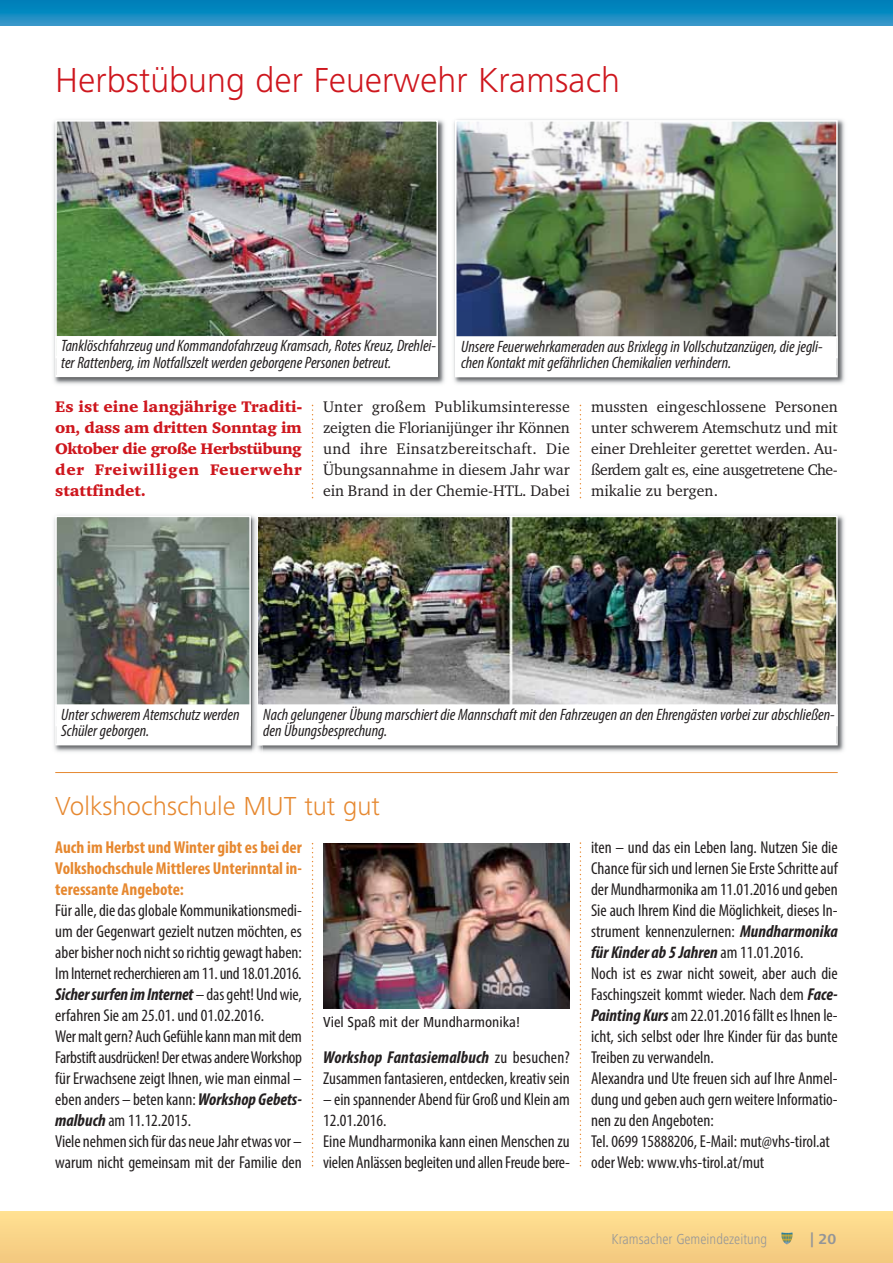
<style>
.page{position:relative;width:893px;height:1263px;background:#fff}
.page>*{position:absolute;margin:0;border:0;box-sizing:border-box;transform-origin:0 0}
.t1{font:300 36px "Frutiger Next LT";color:#ce171e}
.t2{font:300 27px "Frutiger Next LT";color:#e68830}
.t3{font:condensed 17.25px/21px "Myriad Pro";color:#231f20}
.t4{font:700 condensed 17.25px/21px "Myriad Pro";color:#e68830;text-align:justify}
.t5{font:italic condensed 16.5px/16.5px "Myriad Pro";color:#231f20}
.t6{font:15.75px/21px "Charter IT Cby BT";letter-spacing:-.005em;color:#231f20;text-align:justify}
.t7{font:900 15.75px/21px "Charter IT Cby BT";letter-spacing:.005em;color:#ce171e;text-align:justify}
.t8{font:500 condensed 15px "Frutiger Next LT";color:#231f20}
.t9{font:300 condensed 15px "Frutiger Next LT";color:#939598}
.t10{font:700 15px "Frutiger Next LT";color:#939598}
.s1{font-weight:700;font-style:italic}
</style>
<div class="page">
<div style="left:0;top:1212px;width:893px;height:51px;background:#f9d488"></div>
<svg style="left:1px;top:0;width:892px;height:26px"></svg>
<svg style="left:781px;top:1232px;width:12px;height:12px"></svg>
<svg style="left:312px;top:843px;width:1px;height:323px"></svg>
<svg style="left:312px;top:405px;width:1px;height:93px"></svg>
<svg style="left:580px;top:405px;width:1px;height:93px"></svg>
<svg style="left:580px;top:842px;width:1px;height:324px"></svg>
<svg style="left:0;top:0;width:1px;height:26px"></svg>
<img style="left:323px;top:843px;width:247px;height:165px">
<img style="left:53px;top:119px;width:792px;height:266px">
<img style="left:58px;top:123px;width:377px;height:213px">
<div style="left:55px;top:120px;width:383px;height:238px;border:2px solid #fff"></div>
<div style="left:57px;top:337px;width:379px;height:39px;background:#fff"></div>
<img style="left:263px;top:515px;width:582px;height:237px">
<img style="left:263px;top:519px;width:572px;height:185px">
<div style="left:259px;top:706px;width:577px;height:38px;background:#fff"></div>
<div style="left:257px;top:704px;width:581px;height:41px;border:2px solid #fff"></div>
<img style="left:54px;top:515px;width:209px;height:237px">
<img style="left:257px;top:516px;width:6px;height:188px">
<img style="left:259px;top:517px;width:4px;height:187px">
<img style="left:257px;top:704px;width:6px;height:41px">
<img style="left:58px;top:519px;width:190px;height:185px">
<div style="left:55px;top:516px;width:196px;height:210px;border:2px solid #fff"></div>
<div style="left:57px;top:706px;width:192px;height:38px;background:#fff"></div>
<div style="left:55px;top:704px;width:196px;height:41px;border:2px solid #fff"></div>
<img style="left:458px;top:123px;width:377px;height:213px">
<div style="left:455px;top:120px;width:383px;height:238px;border:2px solid #fff"></div>
<div style="left:456px;top:338px;width:380px;height:38px;background:#fff"></div>
<div style="left:455px;top:336px;width:383px;height:41px;border:2px solid #fff"></div>
<hr style="left:55px;top:772px;width:783px;height:1px;background:#e68830">
<h1 class="t1" style="left:55px;top:66px;width:566px">Herbstübung der Feuerwehr Kramsach</h1>
<p class="t5" style="left:61px;top:339px;width:376px">Tanklöschfahrzeug und Kommandofahrzeug Kramsach, Rotes Kreuz, Drehlei&shy;ter Rattenberg, im Notfallszelt werden geborgene Personen betreut.</p>
<p class="t5" style="left:461px;top:339px;width:363px">Unsere Feuerwehrkameraden aus Brixlegg in Vollschutzanzügen, die jegli&shy;chen Kontakt mit gefährlichen Chemikalien verhindern.</p>
<p class="t7" style="left:55px;top:398px;width:248px">Es ist eine langjährige Traditi&shy;on, dass am dritten Sonntag im Oktober die große Herbstübung der Freiwilligen Feuerwehr stattfindet.</p>
<p class="t6" style="left:323px;top:398px;width:248px">Unter großem Publikumsinteresse zeigten die Florianijünger ihr Können und ihre Einsatzbereitschaft. Die Übungsannahme in diesem Jahr war ein Brand in der Chemie-HTL. Dabei</p>
<p class="t6" style="left:591px;top:398px;width:248px">mussten eingeschlossene Personen unter schwerem Atemschutz und mit einer Drehleiter gerettet werden. Au&shy;ßerdem galt es, eine ausgetretene Che&shy;mikalie zu bergen.</p>
<p class="t5" style="left:61px;top:708px;width:180px">Unter schwerem Atemschutz werden<br>Schüler geborgen.</p>
<p class="t5" style="left:263px;top:708px;width:573px">Nach gelungener Übung marschiert die Mannschaft mit den Fahrzeugen an den Ehrengästen vorbei zur abschließen&shy;den Übungsbesprechung.</p>
<h2 class="t2" style="left:55px;top:796px;width:326px">Volkshochschule MUT tut gut</h2>
<p class="t4" style="left:55px;top:839px;width:248px">Auch im Herbst und Winter gibt es bei der Volkshochschule Mittleres Unterinntal in&shy;teressante Angebote:</p>
<p class="t3" style="left:55px;top:902px;width:248px">Für alle, die das globale Kommunikationsmedi&shy;um der Gegenwart gezielt nutzen möchten, es aber bisher noch nicht so richtig gewagt haben:<br>Im Internet recherchieren am 11. und 18.01.2016.<br><span class="s1">Sicher surfen im Internet</span> – das geht! Und wie, erfahren Sie am 25.01. und 01.02.2016.<br>Wer malt gern? Auch Gefühle kann man mit dem Farbstift ausdrücken! Der etwas andere Workshop für Erwachsene zeigt Ihnen, wie man einmal – eben anders – beten kann: <span class="s1">Workshop Gebets&shy;malbuch</span> am 11.12.2015.<br>Viele nehmen sich für das neue Jahr etwas vor – warum nicht gemeinsam mit der Familie den</p>
<p class="t8" style="left:323px;top:1016px;width:198px">Viel Spaß mit der Mundharmonika!</p>
<p class="t3" style="left:323px;top:1049px;width:248px"><span class="s1">Workshop Fantasiemalbuch</span> zu besuchen?<br>Zusammen fantasieren, entdecken, kreativ sein</p>
<p class="t3" style="left:323px;top:1091px;width:248px">– ein spannender Abend für Groß und Klein am 12.01.2016.<br>Eine Mundharmonika kann einen Menschen zu vielen Anlässen begleiten und allen Freude bere-</p>
<p class="t3" style="left:591px;top:839px;width:248px">iten – und das ein Leben lang. Nutzen Sie die Chance für sich und lernen Sie Erste Schritte auf der Mundharmonika am 11.01.2016 und geben Sie auch Ihrem Kind die Möglichkeit, dieses In&shy;strument kennenzulernen: <span class="s1">Mundharmonika für Kinder ab 5 Jahren</span> am 11.01.2016.<br>Noch ist es zwar nicht soweit, aber auch die Faschingszeit kommt wieder. Nach dem <span class="s1">Face-Painting Kurs</span>am 22.01.2016 fällt es Ihnen le&shy;icht, sich selbst oder Ihre Kinder für das bunte Treiben zu verwandeln.<br>Alexandra und Ute freuen sich auf Ihre Anmel&shy;dung und geben auch gern weitere Informatio&shy;nen zu den Angeboten:<br>Tel. 0699 15888206, E-Mail: mut@vhs-tirol.at oder Web: www.vhs-tirol.at/mut</p>
<p class="t9" style="left:612px;top:1233px;width:157px">Kramsacher Gemeindezeitung</p>
<p class="t10" style="left:810px;top:1233px;width:27px">| 20</p>
</div>
